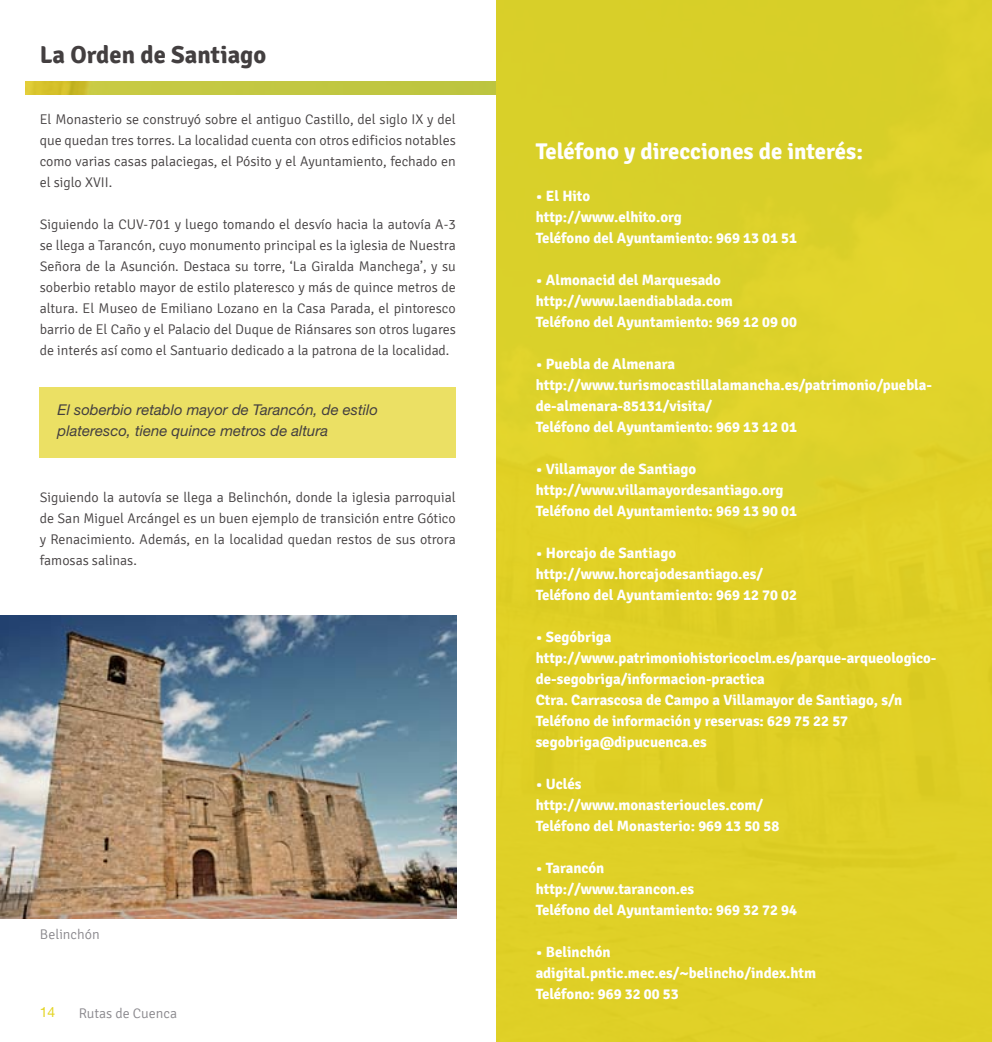
<style>
.page{position:relative;width:992px;height:1042px;background:#fff}
.page>*{position:absolute;margin:0;border:0;box-sizing:border-box;transform-origin:0 0}
.t1{font:700 24.5px "Signika";color:#433f40}
.t2{font:700 22.75px "Signika";color:#fff}
.t3{font:700 14.88px/21px "Signika";color:#fff}
.t4{font:italic 14.88px/21px "Helvetica Neue LT Std";color:#433f40}
.t5{font:300 14px/21px "Signika";color:#433f40;text-align:justify}
.t6{font:300 14px "Signika";color:#89878c}
.t7{font:14px "Helvetica Neue LT Std";color:#e3d422}
</style>
<div class="page">
<img style="left:0;top:615px;width:456px;height:303px">
<div style="left:496px;top:0;width:495px;height:1042px;background:#e3d422"></div>
<svg style="left:25px;top:81px;width:471px;height:14px;background:#c4c63e"></svg>
<div style="left:40px;top:387px;width:415px;height:71px;background:#ebe064"></div>
<h1 class="t1" style="left:40px;top:40px;width:228px">La Orden de Santiago</h1>
<p class="t5" style="left:40px;top:109px;width:417px">El Monasterio se construyó sobre el antiguo Castillo, del siglo IX y del que quedan tres torres. La localidad cuenta con otros edificios notables como varias casas palaciegas, el Pósito y el Ayuntamiento, fechado en el siglo XVII.</p>
<p class="t5" style="left:40px;top:214px;width:417px">Siguiendo la CUV-701 y luego tomando el desvío hacia la autovía A-3 se llega a Tarancón, cuyo monumento principal es la iglesia de Nuestra Señora de la Asunción. Destaca su torre, ‘La Giralda Manchega’, y su soberbio retablo mayor de estilo plateresco y más de quince metros de altura. El Museo de Emiliano Lozano en la Casa Parada, el pintoresco barrio de El Caño y el Palacio del Duque de Riánsares son otros lugares de interés así como el Santuario dedicado a la patrona de la localidad.</p>
<p class="t4" style="left:58px;top:399px;width:321px">El soberbio retablo mayor de Tarancón, de estilo plateresco, tiene quince metros de altura</p>
<p class="t5" style="left:40px;top:487px;width:417px">Siguiendo la autovía se llega a Belinchón, donde la iglesia parroquial de San Miguel Arcángel es un buen ejemplo de transición entre Gótico y Renacimiento. Además, en la localidad quedan restos de sus otrora famosas salinas.</p>
<p class="t6" style="left:40px;top:926px;width:61px">Belinchón</p>
<p class="t7" style="left:40px;top:1004px;width:17px">14</p>
<p class="t6" style="left:79px;top:1005px;width:100px">Rutas de Cuenca</p>
<h2 class="t2" style="left:535px;top:137px;width:329px">Teléfono y direcciones de interés:</h2>
<p class="t3" style="left:535px;top:185px;width:263px">• El Hito<br>http://www.elhito.org<br>Teléfono del Ayuntamiento: 969 13 01 51</p>
<p class="t3" style="left:535px;top:269px;width:263px">• Almonacid del Marquesado http://www.laendiablada.com<br>Teléfono del Ayuntamiento: 969 12 09 00</p>
<p class="t3" style="left:535px;top:354px;width:398px">• Puebla de Almenara http://www.turismocastillalamancha.es/patrimonio/puebla&shy;de-almenara-85131/visita/<br>Teléfono del Ayuntamiento: 969 13 12 01</p>
<p class="t3" style="left:535px;top:459px;width:263px">• Villamayor de Santiago http://www.villamayordesantiago.org<br>Teléfono del Ayuntamiento: 969 13 90 01</p>
<p class="t3" style="left:535px;top:543px;width:263px">• Horcajo de Santiago http://www.horcajodesantiago.es/<br>Teléfono del Ayuntamiento: 969 12 70 02</p>
<p class="t3" style="left:535px;top:627px;width:402px">• Segóbriga http://www.patrimoniohistoricoclm.es/parque-arqueologico&shy;de-segobriga/informacion-practica<br>Ctra. Carrascosa de Campo a Villamayor de Santiago, s/n Teléfono de información y reservas: 629 75 22 57 segobriga@dipucuenca.es</p>
<p class="t3" style="left:535px;top:774px;width:245px">• Uclés http://www.monasterioucles.com/<br>Teléfono del Monasterio: 969 13 50 58</p>
<p class="t3" style="left:535px;top:858px;width:263px">• Tarancón<br>http://www.tarancon.es<br>Teléfono del Ayuntamiento: 969 32 72 94</p>
<p class="t3" style="left:535px;top:942px;width:282px">• Belinchón adigital.pntic.mec.es/~belincho/index.htm<br>Teléfono: 969 32 00 53</p>
</div>
